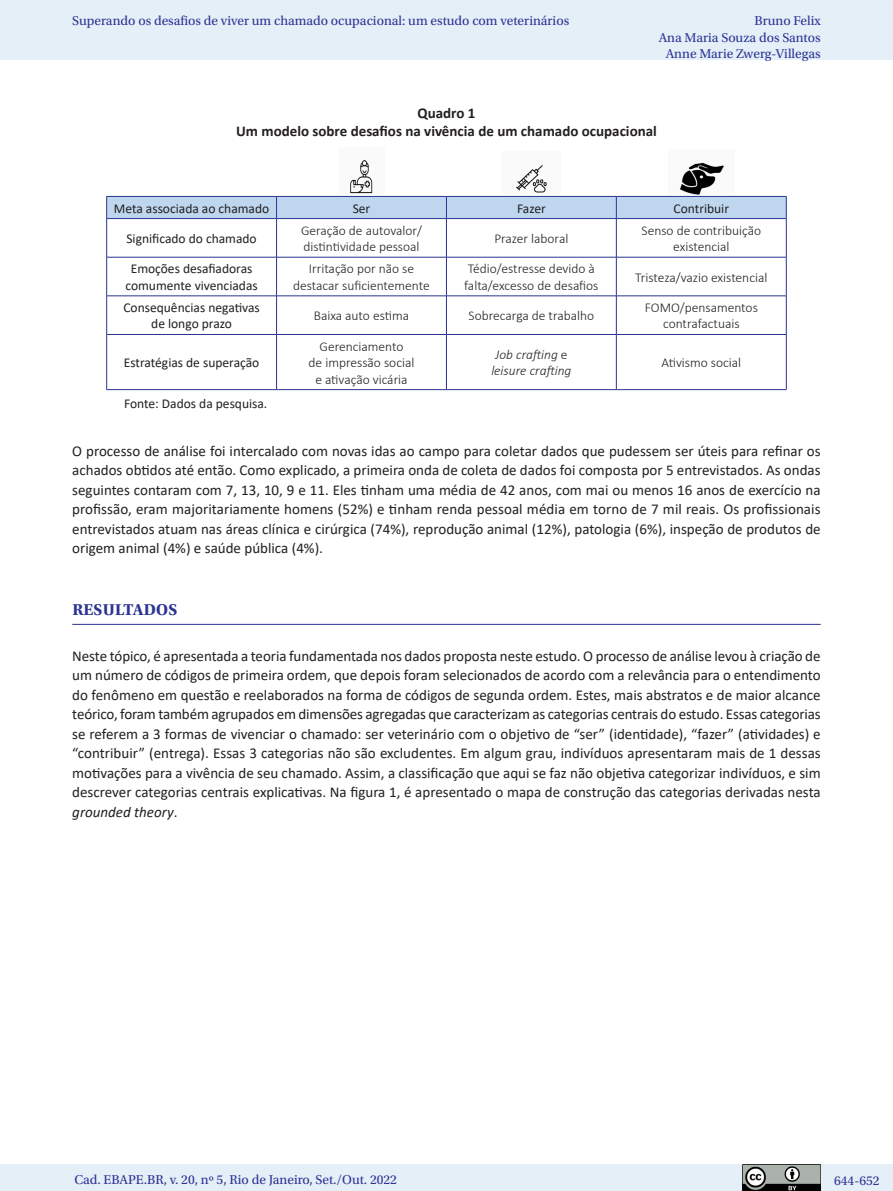
<style>
.page{position:relative;width:893px;height:1191px;background:#fff}
.page>*{position:absolute;margin:0;border:0;box-sizing:border-box;transform-origin:0 0}
._07_1_sub_1{font:700 16.5px "Utopia Std";letter-spacing:.01em;color:#2b3393}
._06_0_texto{font:15px/19.5px "Calibri";color:#231f20;text-align:justify}
._08_2_tabela_titulo{font:700 15px/18px "Calibri";color:#231f20;text-align:center}
._08_2_tabela_texto_1{font:300 13.5px/16.5px "Calibri";color:#231f20;text-align:center}
.t1{font:13.5px/16.5px "Utopia Std";color:#2b3393;text-align:right}
._08_2_tabela_texto_1-2{font:13.5px/16.5px "Calibri";color:#231f20;text-align:center}
._08_2_tabela_gargant{font:13.5px "Calibri";color:#231f20}
._08_2_tabela_texto_1-3{font:italic 300 13.5px/16.5px "Calibri";color:#231f20}
._08_2_tabela_fonte{font:13.5px "Calibri";color:#231f20}
.s1{font-style:normal}
.s2{font-style:italic}
</style>
<div class="page">
<div style="left:0;top:0;width:893px;height:60px;background:#e4eff8"></div>
<div style="left:0;top:1164px;width:893px;height:27px;background:#e4eff8"></div>
<img style="left:743px;top:1164px;width:78px;height:27px">
<hr style="left:72px;top:624px;width:749px;height:1px;background:#2b3393">
<hr style="left:276px;top:219px;width:1px;height:38px;background:#2b3393">
<hr style="left:446px;top:219px;width:1px;height:38px;background:#2b3393">
<hr style="left:616px;top:219px;width:1px;height:38px;background:#2b3393">
<hr style="left:106px;top:257px;width:171px;height:1px;background:#2b3393">
<hr style="left:277px;top:257px;width:169px;height:1px;background:#2b3393">
<hr style="left:276px;top:257px;width:1px;height:39px;background:#2b3393">
<hr style="left:446px;top:257px;width:170px;height:1px;background:#2b3393">
<hr style="left:446px;top:257px;width:1px;height:39px;background:#2b3393">
<hr style="left:616px;top:257px;width:170px;height:1px;background:#2b3393">
<hr style="left:616px;top:257px;width:1px;height:39px;background:#2b3393">
<hr style="left:106px;top:295px;width:171px;height:1px;background:#2b3393">
<hr style="left:277px;top:295px;width:169px;height:1px;background:#2b3393">
<hr style="left:276px;top:296px;width:1px;height:38px;background:#2b3393">
<hr style="left:446px;top:295px;width:170px;height:1px;background:#2b3393">
<hr style="left:446px;top:296px;width:1px;height:38px;background:#2b3393">
<hr style="left:616px;top:295px;width:170px;height:1px;background:#2b3393">
<hr style="left:616px;top:296px;width:1px;height:38px;background:#2b3393">
<hr style="left:106px;top:334px;width:171px;height:1px;background:#2b3393">
<hr style="left:277px;top:334px;width:169px;height:1px;background:#2b3393">
<hr style="left:276px;top:335px;width:1px;height:54px;background:#2b3393">
<hr style="left:446px;top:334px;width:170px;height:1px;background:#2b3393">
<hr style="left:446px;top:335px;width:1px;height:54px;background:#2b3393">
<hr style="left:616px;top:334px;width:170px;height:1px;background:#2b3393">
<hr style="left:616px;top:335px;width:1px;height:54px;background:#2b3393">
<hr style="left:106px;top:219px;width:1px;height:38px;background:#2b3393">
<hr style="left:786px;top:219px;width:1px;height:38px;background:#2b3393">
<hr style="left:106px;top:257px;width:1px;height:39px;background:#2b3393">
<hr style="left:786px;top:257px;width:1px;height:39px;background:#2b3393">
<hr style="left:106px;top:296px;width:1px;height:38px;background:#2b3393">
<hr style="left:786px;top:296px;width:1px;height:38px;background:#2b3393">
<hr style="left:106px;top:335px;width:1px;height:54px;background:#2b3393">
<hr style="left:786px;top:335px;width:1px;height:54px;background:#2b3393">
<hr style="left:106px;top:389px;width:171px;height:1px;background:#2b3393">
<hr style="left:277px;top:389px;width:169px;height:1px;background:#2b3393">
<hr style="left:446px;top:389px;width:170px;height:1px;background:#2b3393">
<hr style="left:616px;top:389px;width:170px;height:1px;background:#2b3393">
<div style="left:106px;top:196px;width:681px;height:22px;background:#bed7ef"></div>
<hr style="left:106px;top:218px;width:171px;height:1px;background:#2b3393">
<hr style="left:277px;top:218px;width:169px;height:1px;background:#2b3393">
<hr style="left:446px;top:218px;width:170px;height:1px;background:#2b3393">
<hr style="left:616px;top:218px;width:170px;height:1px;background:#2b3393">
<img style="left:350px;top:160px;width:23px;height:33px">
<img style="left:516px;top:165px;width:31px;height:28px">
<img style="left:679px;top:162px;width:45px;height:33px">
<p class="t1" style="left:72px;top:13px;width:498px">Superando os desafios de viver um chamado ocupacional: um estudo com veterinários</p>
<p class="t1" style="left:659px;top:13px;width:163px">Bruno Felix<br>Ana Maria Souza dos Santos<br>Anne Marie Zwerg-Villegas</p>
<p class="_08_2_tabela_titulo" style="left:236px;top:103px;width:422px">Quadro 1<br>Um modelo sobre desafios na vivência de um chamado ocupacional</p>
<p class="_08_2_tabela_gargant" style="left:114px;top:199px;width:157px">Meta associada ao chamado</p>
<p class="_08_2_tabela_gargant" style="left:353px;top:199px;width:19px">Ser</p>
<p class="_08_2_tabela_gargant" style="left:517px;top:199px;width:30px">Fazer</p>
<p class="_08_2_tabela_gargant" style="left:673px;top:199px;width:57px">Contribuir</p>
<p class="_08_2_tabela_texto_1-2" style="left:126px;top:230px;width:132px">Significado do chamado</p>
<p class="_08_2_tabela_texto_1" style="left:301px;top:222px;width:122px;text-align:left">Geração de autovalor/ distintividade pessoal</p>
<p class="_08_2_tabela_texto_1" style="left:494px;top:230px;width:75px">Prazer laboral</p>
<p class="_08_2_tabela_texto_1" style="left:642px;top:222px;width:121px">Senso de contribuição existencial</p>
<p class="_08_2_tabela_texto_1-2" style="left:125px;top:260px;width:134px">Emoções desafiadoras comumente vivenciadas</p>
<p class="_08_2_tabela_texto_1" style="left:293px;top:260px;width:138px">Irritação por não se destacar suficientemente</p>
<p class="_08_2_tabela_texto_1" style="left:464px;top:260px;width:136px;text-align:left">Tédio/estresse devido à falta/excesso de desafios</p>
<p class="_08_2_tabela_texto_1" style="left:635px;top:269px;width:134px">Tristeza/vazio existencial</p>
<p class="_08_2_tabela_texto_1-2" style="left:123px;top:299px;width:138px">Consequências negativas de longo prazo</p>
<p class="_08_2_tabela_texto_1" style="left:314px;top:307px;width:97px">Baixa auto estima</p>
<p class="_08_2_tabela_texto_1" style="left:469px;top:307px;width:127px">Sobrecarga de trabalho</p>
<p class="_08_2_tabela_texto_1" style="left:645px;top:299px;width:115px">FOMO/pensamentos contrafactuais</p>
<p class="_08_2_tabela_texto_1-2" style="left:124px;top:354px;width:137px">Estratégias de superação</p>
<p class="_08_2_tabela_texto_1" style="left:309px;top:338px;width:107px">Gerenciamento<br>de impressão social e ativação vicária</p>
<p class="_08_2_tabela_texto_1-3" style="left:491px;top:346px;width:82px">Job crafting <span class="s1">e </span>leisure crafting</p>
<p class="_08_2_tabela_texto_1" style="left:661px;top:354px;width:81px">Ativismo social</p>
<p class="_08_2_tabela_fonte" style="left:124px;top:394px;width:145px">Fonte: Dados da pesquisa.</p>
<p class="_06_0_texto" style="left:72px;top:440px;width:750px">O processo de análise foi intercalado com novas idas ao campo para coletar dados que pudessem ser úteis para refinar os achados obtidos até então. Como explicado, a primeira onda de coleta de dados foi composta por 5 entrevistados. As ondas seguintes contaram com 7, 13, 10, 9 e 11. Eles tinham uma média de 42 anos, com mai ou menos 16 anos de exercício na profissão, eram majoritariamente homens (52%) e tinham renda pessoal média em torno de 7 mil reais. Os profissionais entrevistados atuam nas áreas clínica e cirúrgica (74%), reprodução animal (12%), patologia (6%), inspeção de produtos de origem animal (4%) e saúde pública (4%).</p>
<p class="_07_1_sub_1" style="left:72px;top:600px;width:107px">RESULTADOS</p>
<p class="_06_0_texto" style="left:72px;top:645px;width:750px">Neste tópico, é apresentada a teoria fundamentada nos dados proposta neste estudo. O processo de análise levou à criação de um número de códigos de primeira ordem, que depois foram selecionados de acordo com a relevância para o entendimento do fenômeno em questão e reelaborados na forma de códigos de segunda ordem. Estes, mais abstratos e de maior alcance teórico, foram também agrupados em dimensões agregadas que caracterizam as categorias centrais do estudo. Essas categorias se referem a 3 formas de vivenciar o chamado: ser veterinário com o objetivo de “ser” (identidade), “fazer” (atividades) e “contribuir” (entrega). Essas 3 categorias não são excludentes. Em algum grau, indivíduos apresentaram mais de 1 dessas motivações para a vivência de seu chamado. Assim, a classificação que aqui se faz não objetiva categorizar indivíduos, e sim descrever categorias centrais explicativas. Na figura 1, é apresentado o mapa de construção das categorias derivadas nesta <span class="s2">grounded theory</span>.</p>
<p class="t1" style="left:74px;top:1171px;width:324px">Cad. EBAPE.BR, v. 20, nº 5, Rio de Janeiro, Set./Out. 2022</p>
<p class="t1" style="left:834px;top:1172px;width:47px">644-652</p>
</div>
